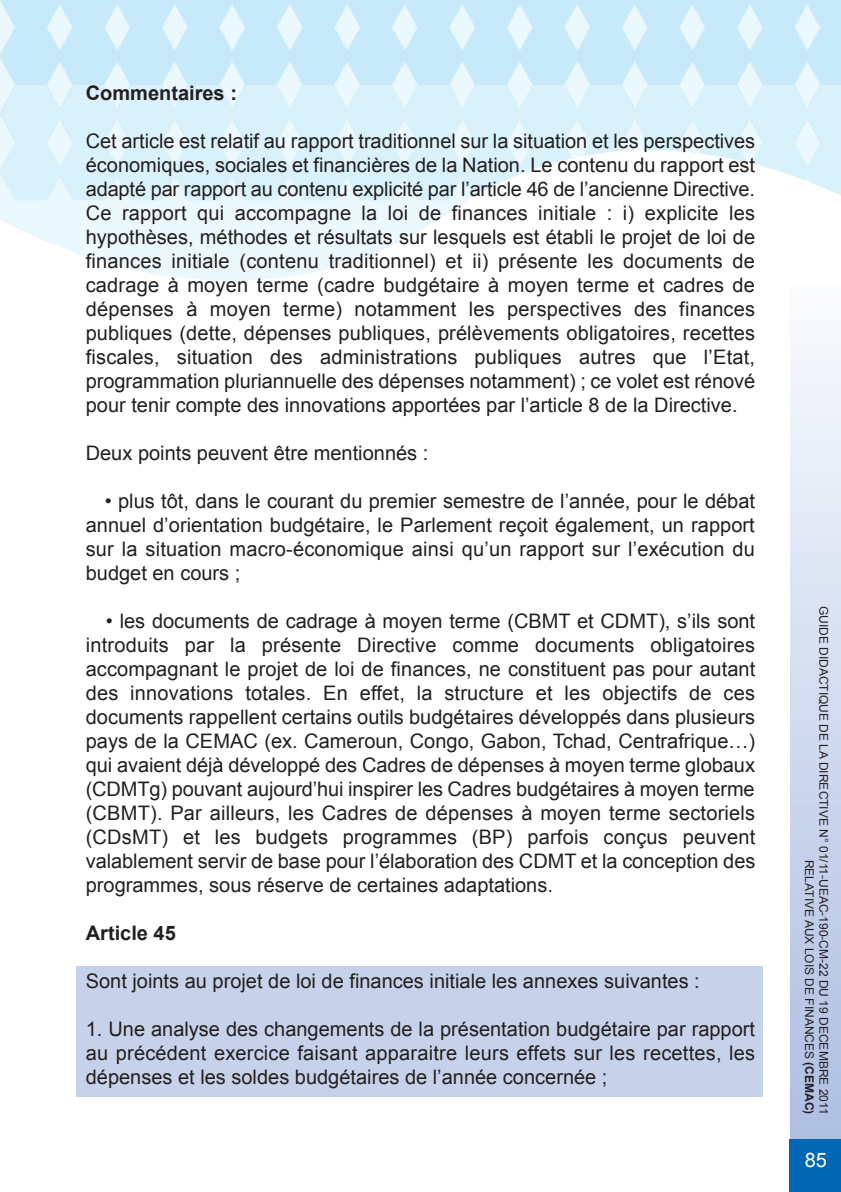
<style>
.page{position:relative;width:841px;height:1192px;background:#fff}
.page>*{position:absolute;margin:0;border:0;box-sizing:border-box;transform-origin:0 0}
.t1{font:20px/24px "Arial";color:#231f20;text-align:justify}
.t2{font:700 20px "Arial";color:#231f20}
.t3{font:20px "Arial";color:#fff}
.t4{font:12px/14.4px "Arial";color:#231f20;text-align:right}
.s1{font-weight:700}
</style>
<div class="page">
<div style="left:790px;top:256px;width:50px;height:887px;background:linear-gradient(to bottom,#fcfdfe,#adbee1)"></div>
<div style="left:789px;top:1139px;width:51px;height:53px;background:#0166b3"></div>
<img style="left:0;top:0;width:840px;height:281px">
<img style="left:790px;top:256px;width:50px;height:28px">
<div style="left:77px;top:966px;width:686px;height:131px;background:#c6d2ea"></div>
<p class="t2" style="left:86px;top:82px;width:153px">Commentaires :</p>
<p class="t1" style="left:86px;top:129px;width:671px">Cet article est relatif au rapport traditionnel sur la situation et les perspectives économiques, sociales et financières de la Nation. Le contenu du rapport est adapté par rapport au contenu explicité par l’article 46 de l’ancienne Directive.<br>Ce rapport qui accompagne la loi de finances initiale : i) explicite les hypothèses, méthodes et résultats sur lesquels est établi le projet de loi de finances initiale (contenu traditionnel) et ii) présente les documents de cadrage à moyen terme (cadre budgétaire à moyen terme et cadres de dépenses à moyen terme) notamment les perspectives des finances publiques (dette, dépenses publiques, prélèvements obligatoires, recettes fiscales, situation des administrations publiques autres que l’Etat, programmation pluriannuelle des dépenses notamment) ; ce volet est rénové pour tenir compte des innovations apportées par l’article 8 de la Directive.</p>
<p class="t1" style="left:86px;top:441px;width:344px">Deux points peuvent être mentionnés :</p>
<p class="t1" style="left:86px;top:489px;width:670px;text-indent:19px">• plus tôt, dans le courant du premier semestre de l’année, pour le débat annuel d’orientation budgétaire, le Parlement reçoit également, un rapport sur la situation macro-économique ainsi qu’un rapport sur l’exécution du budget en cours ;</p>
<p class="t1" style="left:86px;top:609px;width:671px;text-indent:20px">• les documents de cadrage à moyen terme (CBMT et CDMT), s’ils sont introduits par la présente Directive comme documents obligatoires accompagnant le projet de loi de finances, ne constituent pas pour autant des innovations totales. En effet, la structure et les objectifs de ces documents rappellent certains outils budgétaires développés dans plusieurs pays de la CEMAC (ex. Cameroun, Congo, Gabon, Tchad, Centrafrique…) qui avaient déjà développé des Cadres de dépenses à moyen terme globaux (CDMTg) pouvant aujourd’hui inspirer les Cadres budgétaires à moyen terme (CBMT). Par ailleurs, les Cadres de dépenses à moyen terme sectoriels (CDsMT) et les budgets programmes (BP) parfois conçus peuvent valablement servir de base pour l’élaboration des CDMT et la conception des programmes, sous réserve de certaines adaptations.</p>
<p class="t2" style="left:86px;top:922px;width:92px">Article 45</p>
<p class="t1" style="left:86px;top:969px;width:615px">Sont joints au projet de loi de finances initiale les annexes suivantes :</p>
<p class="t1" style="left:86px;top:1017px;width:670px">1. Une analyse des changements de la présentation budgétaire par rapport au précédent exercice faisant apparaitre leurs effets sur les recettes, les dépenses et les soldes budgétaires de l’année concernée ;</p>
<p class="t4" style="left:830px;top:606px;width:510px;rotate:90deg">GUIDE DIDACTIQUE DE LA DIRECTIVE N° 01/11-UEAC-190-CM-22 DU 19 DECEMBRE 2011<br>RELATIVE AUX LOIS DE FINANCES <span class="s1">(CEMAC)</span></p>
<p class="t3" style="left:804px;top:1149px;width:24px">85</p>
</div>
